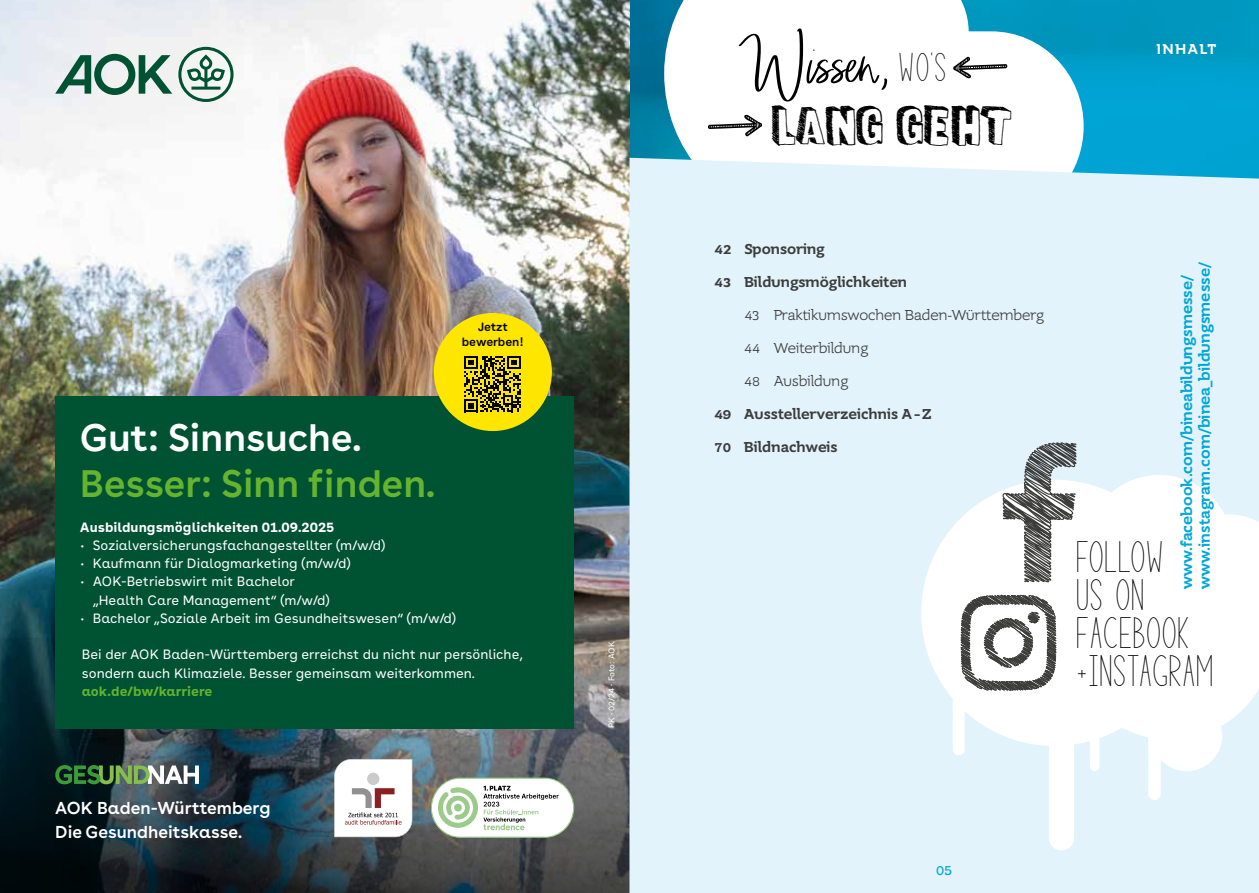
<style>
.page{position:relative;width:1259px;height:893px;background:#fff}
.page>*{position:absolute;margin:0;border:0;box-sizing:border-box;transform-origin:0 0}
.t1{font:68.7px "The Secret";color:#000}
.t2{font:41.1px/37.8px "Terrain";color:#000}
.t3{font:39px "Fun Sized";color:#000}
.t4{font:600 38.25px "AOK Buenos Aires";color:#65b32e}
.t5{font:600 38.25px "AOK Buenos Aires";color:#fff}
.t6{font:600 17.25px/23.2px "AOK Buenos Aires";color:#fff}
.t7{font:15.9px/17.9px "Supra Medium Demiserif";color:#00a7d8}
.t8{font:15px "Supra Medium Demiserif";color:#3c3c3b}
.t9{font:15px "Supra Light Demiserif";color:#3c3c3b}
.t10{font:15px "Supra Medium Demiserif";letter-spacing:.11em;color:#fff}
.t11{font:15px "Supra Normal Demiserif";color:#00a7d8}
.t12{font:13.5px/18.3px "AOK Buenos Aires Text";color:#fff}
.t13{font:700 13.5px "AOK Buenos Aires Text";color:#fff}
.t14{font:700 13.5px "AOK Buenos Aires Text";color:#65b32e}
.t15{font:600 12px/14.4px "AOK Buenos Aires Text";letter-spacing:-.01em;color:#000;text-align:center}
.t16{font:8.25px "AOK Buenos Aires Text";letter-spacing:-.01em;color:#fff}
.s1{font-family:"Terrain";font-size:37.5px;color:#fff}
</style>
<div class="page">
<img style="left:629px;top:0;width:630px;height:158px">
<img style="left:0;top:0;width:629px;height:638px">
<img style="left:0;top:638px;width:629px;height:255px">
<div style="left:55px;top:396px;width:519px;height:333px;background:#005332"></div>
<svg style="left:55px;top:765px;width:144px;height:19px;background:#658864"></svg>
<div style="left:434px;top:313px;width:118px;height:118px;background:#ffe600;border-radius:50%"></div>
<svg style="left:464px;top:356px;width:57px;height:56px"></svg>
<svg style="left:55px;top:47px;width:178px;height:55px"></svg>
<svg style="left:334px;top:759px;width:78px;height:78px"></svg>
<svg style="left:431px;top:778px;width:143px;height:60px"></svg>
<svg style="left:664px;top:0;width:419px;height:158px"></svg>
<svg style="left:859px;top:56px;width:20px;height:27px"></svg>
<div style="left:629px;top:158px;width:630px;height:735px;background:#e3f3fb"></div>
<svg style="left:921px;top:475px;width:338px;height:375px"></svg>
<svg style="left:1002px;top:442px;width:74px;height:141px"></svg>
<svg style="left:960px;top:594px;width:96px;height:97px"></svg>
<svg style="left:707px;top:114px;width:55px;height:24px"></svg>
<svg style="left:952px;top:55px;width:56px;height:24px"></svg>
<p class="t15" style="left:462px;top:319px;width:63px">Jetzt bewerben!</p>
<h3 class="t5" style="left:80px;top:405px;width:283px">Gut: Sinnsuche.</h3>
<h3 class="t4" style="left:80px;top:451px;width:357px">Besser: Sinn finden.</h3>
<p class="t13" style="left:80px;top:515px;width:256px">Ausbildungsmöglichkeiten 01.09.2025</p>
<p class="t12" style="left:81px;top:535px;width:306px">• Sozialversicherungsfachangestellter (m/w/d)</p>
<p class="t12" style="left:81px;top:553px;width:271px">• Kaufmann für Dialogmarketing (m/w/d)</p>
<p class="t12" style="left:93px;top:571px;width:238px;text-indent:-12px">• AOK-Betriebswirt mit Bachelor „Health Care Management“ (m/w/d)</p>
<p class="t12" style="left:81px;top:608px;width:377px">• Bachelor „Soziale Arbeit im Gesundheitswesen“ (m/w/d)</p>
<p class="t12" style="left:82px;top:644px;width:442px">Bei der AOK Baden-Württemberg erreichst du nicht nur persönliche, sondern auch Klimaziele. Besser gemeinsam weiterkommen.</p>
<p class="t14" style="left:82px;top:679px;width:132px">aok.de/bw/karriere</p>
<p class="t6" style="left:55px;top:795px;width:216px">AOK Baden-Württemberg<br>Die Gesundheitskasse.</p>
<p class="t16" style="left:605px;top:728px;width:88px;rotate:-90deg">PK · 02/24 · Foto: AOK</p>
<h1 class="t1" style="left:755px;top:17px;width:193px">Wisse ,<span class="s1">WO'S</span></h1>
<h3 class="t3" style="left:772px;top:101px;width:241px">LANG GEHT</h3>
<p class="t10" style="left:1156px;top:39px;width:61px">INHALT</p>
<p class="t8" style="left:714px;top:238px;width:112px">42 Sponsoring</p>
<p class="t8" style="left:714px;top:271px;width:194px">43 Bildungsmöglichkeiten</p>
<p class="t9" style="left:744px;top:305px;width:301px">43 Praktikumswochen Baden-Württemberg</p>
<p class="t9" style="left:744px;top:338px;width:125px">44 Weiterbildung</p>
<p class="t9" style="left:744px;top:371px;width:105px">48 Ausbildung</p>
<p class="t8" style="left:714px;top:403px;width:218px">49 Ausstellerverzeichnis A–Z</p>
<p class="t8" style="left:714px;top:436px;width:125px">70 Bildnachweis</p>
<p class="t7" style="left:1177px;top:589px;width:329px;rotate:-90deg">www.facebook.com/bineabildungsmesse/ www.instagram.com/binea_bildungsmesse/</p>
<h2 class="t2" style="left:1075px;top:544px;width:139px">FOLLOW<br>US ON<br>FACEBOOK +INSTAGRAM</h2>
<p class="t11" style="left:936px;top:860px;width:18px">05</p>
</div>
